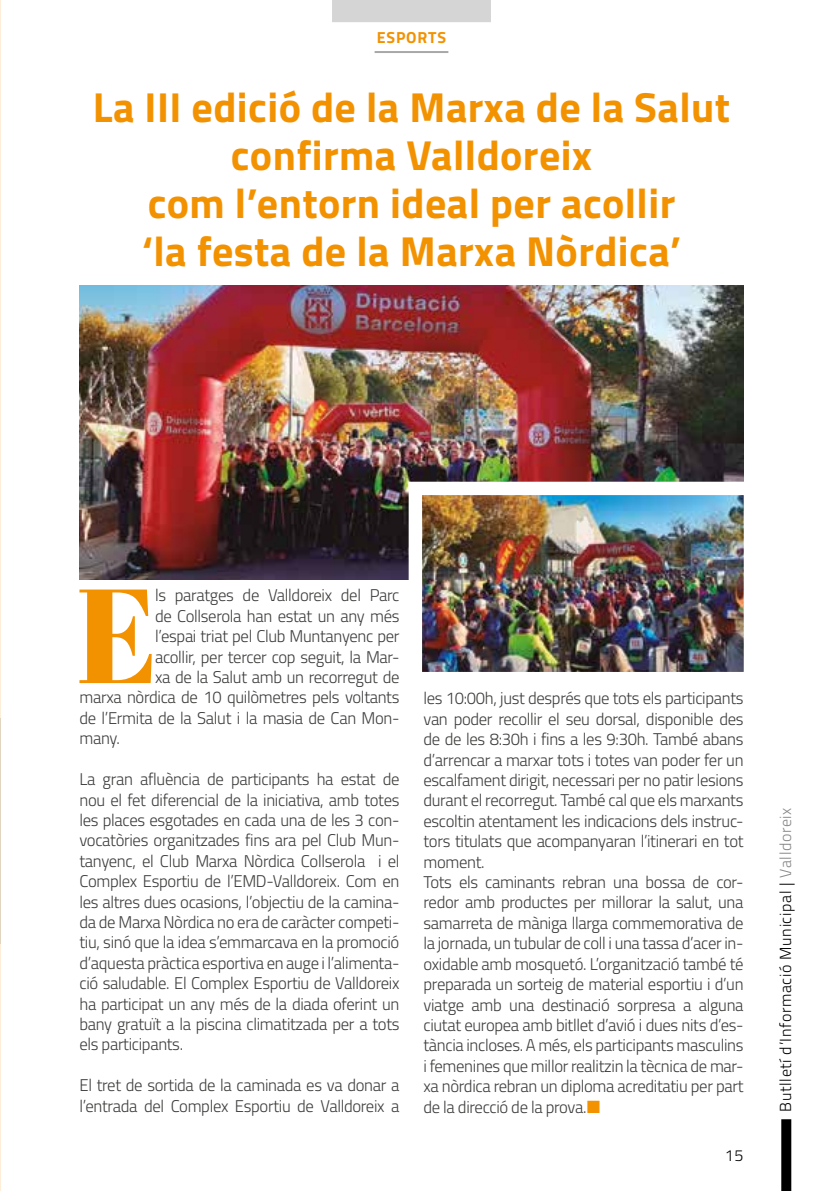
<style>
.page{position:relative;width:823px;height:1191px;background:#fff}
.page>*{position:absolute;margin:0;border:0;box-sizing:border-box;transform-origin:0 0}
.t1{font:133.6px "Abril Fatface";color:#f39200}
.t2{font:700 42px/48px "Titillium";letter-spacing:.01em;color:#f39200;text-align:center}
.t3{font:300 17px/20.4px "Titillium";letter-spacing:-.02em;color:#3c3c3b}
.t4{font:300 16px "Titillium";letter-spacing:.04em;color:#000}
.t5{font:700 16px "Titillium";letter-spacing:.05em;color:#f39200}
.s1{color:#878787}
</style>
<div class="page">
<div style="left:780px;top:1119px;width:10px;height:72px;background:#000"></div>
<hr style="left:0;top:0;width:1px;height:1191px;background:#f39200">
<hr style="left:0;top:718px;width:1px;height:226px;background:#e3e3e3">
<div style="left:332px;top:0;width:158px;height:22px;background:#d5d5d5"></div>
<hr style="left:374px;top:51px;width:74px;height:2px;background:#a8a8a7">
<img style="left:79px;top:285px;width:664px;height:294px">
<img style="left:422px;top:496px;width:320px;height:175px">
<p class="t5" style="left:376px;top:25px;width:71px">ESPORTS</p>
<h2 class="t2" style="left:93px;top:81px;width:638px">La III edició de la Marxa de la Salut confirma Valldoreix<br>com l’entorn ideal per acollir<br>‘la festa de la Marxa Nòrdica’</h2>
<h1 class="t1" style="left:77px;top:541px;width:82px">E</h1>
<p class="t3" style="left:155px;top:584px;width:246px">ls paratges de Valldoreix del Parc</p>
<p class="t3" style="left:155px;top:605px;width:246px">de Collserola han estat un any més</p>
<p class="t3" style="left:155px;top:625px;width:246px">l’espai triat pel Club Muntanyenc per</p>
<p class="t3" style="left:155px;top:645px;width:246px">acollir, per tercer cop seguit, la Mar-</p>
<p class="t3" style="left:155px;top:666px;width:246px">xa de la Salut amb un recorregut de</p>
<p class="t3" style="left:79px;top:686px;width:321px">marxa nòrdica de 10 quilòmetres pels voltants</p>
<p class="t3" style="left:79px;top:707px;width:321px">de l’Ermita de la Salut i la masia de Can Mon-</p>
<p class="t3" style="left:79px;top:727px;width:42px">many.</p>
<p class="t3" style="left:79px;top:768px;width:321px;text-align:justify">La gran afluència de participants ha estat de nou el fet diferencial de la iniciativa, amb totes les places esgotades en cada una de les 3 con&shy;vocatòries organitzades fins ara pel Club Mun&shy;tanyenc, el Club Marxa Nòrdica Collserola i el Complex Esportiu de l’EMD-Valldoreix. Com en les altres dues ocasions, l’objectiu de la camina&shy;da de Marxa Nòrdica no era de caràcter competi&shy;tiu, sinó que la idea s’emmarcava en la promoció d’aquesta pràctica esportiva en auge i l’alimenta&shy;ció saludable. El Complex Esportiu de Valldoreix ha participat un any més de la diada oferint un bany gratuït a la piscina climatitzada per a tots els participants.</p>
<p class="t3" style="left:79px;top:1074px;width:321px">El tret de sortida de la caminada es va donar a l’entrada del Complex Esportiu de Valldoreix a</p>
<p class="t3" style="left:423px;top:687px;width:321px">les 10:00h, just després que tots els participants van poder recollir el seu dorsal, disponible des de de les 8:30h i fins a les 9:30h. També abans d’arrencar a marxar tots i totes van poder fer un escalfament dirigit, necessari per no patir lesions durant el recorregut. També cal que els marxants escoltin atentament les indicacions dels instruc&shy;tors titulats que acompanyaran l’itinerari en tot moment.<br>Tots els caminants rebran una bossa de cor&shy;redor amb productes per millorar la salut, una samarreta de màniga llarga commemorativa de la jornada, un tubular de coll i una tassa d’acer in&shy;oxidable amb mosquetó. L’organització també té preparada un sorteig de material esportiu i d’un viatge amb una destinació sorpresa a alguna ciutat europea amb bitllet d’avió i dues nits d’es&shy;tància incloses. A més, els participants masculins i femenines que millor realitzin la tècnica de mar&shy;xa nòrdica rebran un diploma acreditatiu per part de la direcció de la prova.</p>
<p class="t4" style="left:724px;top:1143px;width:20px">15</p>
<p class="t4" style="left:773px;top:1111px;width:306px;rotate:-90deg">Butlletí d’Informació Municipal | <span class="s1">Valldoreix</span></p>
</div>
